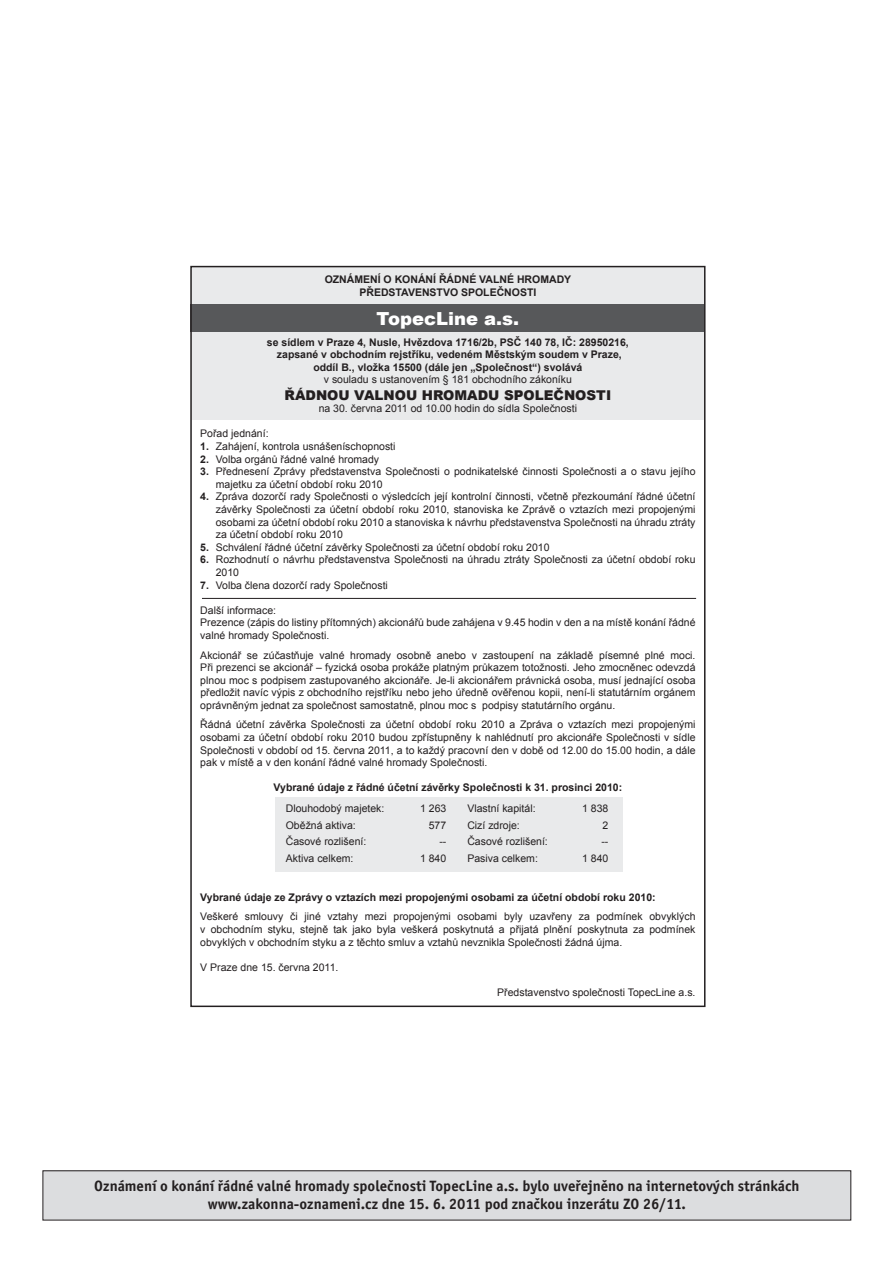
<style>
.page{position:relative;width:893px;height:1263px;background:#fff}
.page>*{position:absolute;margin:0;border:0;box-sizing:border-box;transform-origin:0 0}
.t1{font:900 18px "Arial";color:#fff}
.t2{font:700 15px/18px "Officina Sans ITC";color:#231f20;text-align:center}
.t3{font:900 13.5px "Arial";color:#231f20}
.t4{font:10.5px/12.6px "Arial";color:#231f20;text-align:justify}
.t5{font:700 10.5px/12.6px "Arial";color:#231f20;text-align:center}
.s1{font-weight:700}
</style>
<div class="page">
<div style="left:275px;top:797px;width:347px;height:74px;background:#e9eaeb"></div>
<div style="left:191px;top:267px;width:513px;height:153px;background:#e9eaeb"></div>
<div style="left:190px;top:304px;width:514px;height:28px;background:#57585a"></div>
<div style="left:43px;top:1171px;width:808px;height:49px;background:#dcdddf"></div>
<div style="left:43px;top:1170px;width:808px;height:50px;border:1px solid #231f20"></div>
<hr style="left:202px;top:598px;width:494px;height:1px;background:#231f20">
<p class="t5" style="left:325px;top:274px;width:248px">OZNÁMENÍ O KONÁNÍ ŘÁDNÉ VALNÉ HROMADY<br>PŘEDSTAVENSTVO SPOLEČNOSTI</p>
<h1 class="t1" style="left:376px;top:305px;width:144px">TopecLine a.s.</h1>
<p class="t5" style="left:267px;top:336px;width:363px">se sídlem v Praze 4, Nusle, Hvězdova 1716/2b, PSČ 140 78, IČ: 28950216, zapsané v obchodním rejstříku, vedeném Městským soudem v Praze, oddíl B., vložka 15500 (dále jen „Společnost“) svolává</p>
<p class="t4" style="left:324px;top:373px;width:250px">v souladu s ustanovením § 181 obchodního zákoníku</p>
<p class="t3" style="left:285px;top:385px;width:328px">ŘÁDNOU VALNOU HROMADU SPOLEČNOSTI</p>
<p class="t4" style="left:319px;top:402px;width:260px">na 30. června 2011 od 10.00 hodin do sídla Společnosti</p>
<p class="t4" style="left:200px;top:427px;width:70px">Pořad jednání:</p>
<p class="t4" style="left:200px;top:440px;width:197px"><span class="s1">1.</span> Zahájení, kontrola usnášeníschopnosti</p>
<p class="t4" style="left:200px;top:453px;width:180px"><span class="s1">2.</span> Volba orgánů řádné valné hromady</p>
<p class="t4" style="left:216px;top:465px;width:481px;text-indent:-15px"><span class="s1">3.</span> Přednesení Zprávy představenstva Společnosti o podnikatelské činnosti Společnosti a o stavu jejího majetku za účetní období roku 2010</p>
<p class="t4" style="left:216px;top:490px;width:481px;text-indent:-15px"><span class="s1">4.</span> Zpráva dozorčí rady Společnosti o výsledcích její kontrolní činnosti, včetně přezkoumání řádné účetní závěrky Společnosti za účetní období roku 2010, stanoviska ke Zprávě o vztazích mezi propojenými osobami za účetní období roku 2010 a stanoviska k návrhu představenstva Společnosti na úhradu ztráty za účetní období roku 2010</p>
<p class="t4" style="left:200px;top:541px;width:351px"><span class="s1">5.</span> Schválení řádné účetní závěrky Společnosti za účetní období roku 2010</p>
<p class="t4" style="left:216px;top:553px;width:481px;text-indent:-15px"><span class="s1">6.</span> Rozhodnutí o návrhu představenstva Společnosti na úhradu ztráty Společnosti za účetní období roku<br>2010</p>
<p class="t4" style="left:200px;top:579px;width:189px"><span class="s1">7.</span> Volba člena dozorčí rady Společnosti</p>
<p class="t4" style="left:200px;top:604px;width:497px;text-align:left">Další informace:<br>Prezence (zápis do listiny přítomných) akcionářů bude zahájena v 9.45 hodin v den a na místě konání řádné valné hromady Společnosti.</p>
<p class="t4" style="left:200px;top:649px;width:497px">Akcionář se zúčastňuje valné hromady osobně anebo v zastoupení na základě písemné plné moci.<br>Při prezenci se akcionář – fyzická osoba prokáže platným průkazem totožnosti. Jeho zmocněnec odevzdá plnou moc s podpisem zastupovaného akcionáře. Je-li akcionářem právnická osoba, musí jednající osoba předložit navíc výpis z obchodního rejstříku nebo jeho úředně ověřenou kopii, není-li statutárním orgánem oprávněným jednat za společnost samostatně, plnou moc s podpisy statutárního orgánu.</p>
<p class="t4" style="left:200px;top:718px;width:497px">Řádná účetní závěrka Společnosti za účetní období roku 2010 a Zpráva o vztazích mezi propojenými osobami za účetní období roku 2010 budou zpřístupněny k nahlédnutí pro akcionáře Společnosti v sídle Společnosti v období od 15. června 2011, a to každý pracovní den v době od 12.00 do 15.00 hodin, a dále pak v místě a v den konání řádné valné hromady Společnosti.</p>
<p class="t5" style="left:274px;top:782px;width:350px">Vybrané údaje z řádné účetní závěrky Společnosti k 31. prosinci 2010:</p>
<p class="t4" style="left:286px;top:802px;width:100px">Dlouhodobý majetek:</p>
<p class="t4" style="left:420px;top:802px;width:28px">1 263</p>
<p class="t4" style="left:467px;top:802px;width:70px">Vlastní kapitál:</p>
<p class="t4" style="left:582px;top:802px;width:28px">1 838</p>
<p class="t4" style="left:286px;top:819px;width:72px">Oběžná aktiva:</p>
<p class="t4" style="left:429px;top:819px;width:19px">577</p>
<p class="t4" style="left:467px;top:819px;width:54px">Cizí zdroje:</p>
<p class="t4" style="left:602px;top:819px;width:7px">2</p>
<p class="t4" style="left:286px;top:835px;width:82px">Časové rozlišení:</p>
<p class="t4" style="left:439px;top:835px;width:8px">--</p>
<p class="t4" style="left:467px;top:835px;width:82px">Časové rozlišení:</p>
<p class="t4" style="left:601px;top:835px;width:8px">--</p>
<p class="t4" style="left:286px;top:852px;width:69px">Aktiva celkem:</p>
<p class="t4" style="left:420px;top:852px;width:28px">1 840</p>
<p class="t4" style="left:467px;top:852px;width:72px">Pasiva celkem:</p>
<p class="t4" style="left:582px;top:852px;width:28px">1 840</p>
<p class="t5" style="left:200px;top:891px;width:457px">Vybrané údaje ze Zprávy o vztazích mezi propojenými osobami za účetní období roku 2010:</p>
<p class="t4" style="left:200px;top:910px;width:497px">Veškeré smlouvy či jiné vztahy mezi propojenými osobami byly uzavřeny za podmínek obvyklých v obchodním styku, stejně tak jako byla veškerá poskytnutá a přijatá plnění poskytnuta za podmínek obvyklých v obchodním styku a z těchto smluv a vztahů nevznikla Společnosti žádná újma.</p>
<p class="t4" style="left:200px;top:961px;width:140px">V Praze dne 15. června 2011.</p>
<p class="t4" style="left:497px;top:986px;width:200px">Představenstvo společnosti TopecLine a.s.</p>
<h2 class="t2" style="left:94px;top:1176px;width:707px">Oznámení o konání řádné valné hromady společnosti TopecLine a.s. bylo uveřejněno na internetových stránkách www.zakonna-oznameni.cz dne 15. 6. 2011 pod značkou inzerátu ZO 26/11.</h2>
</div>
